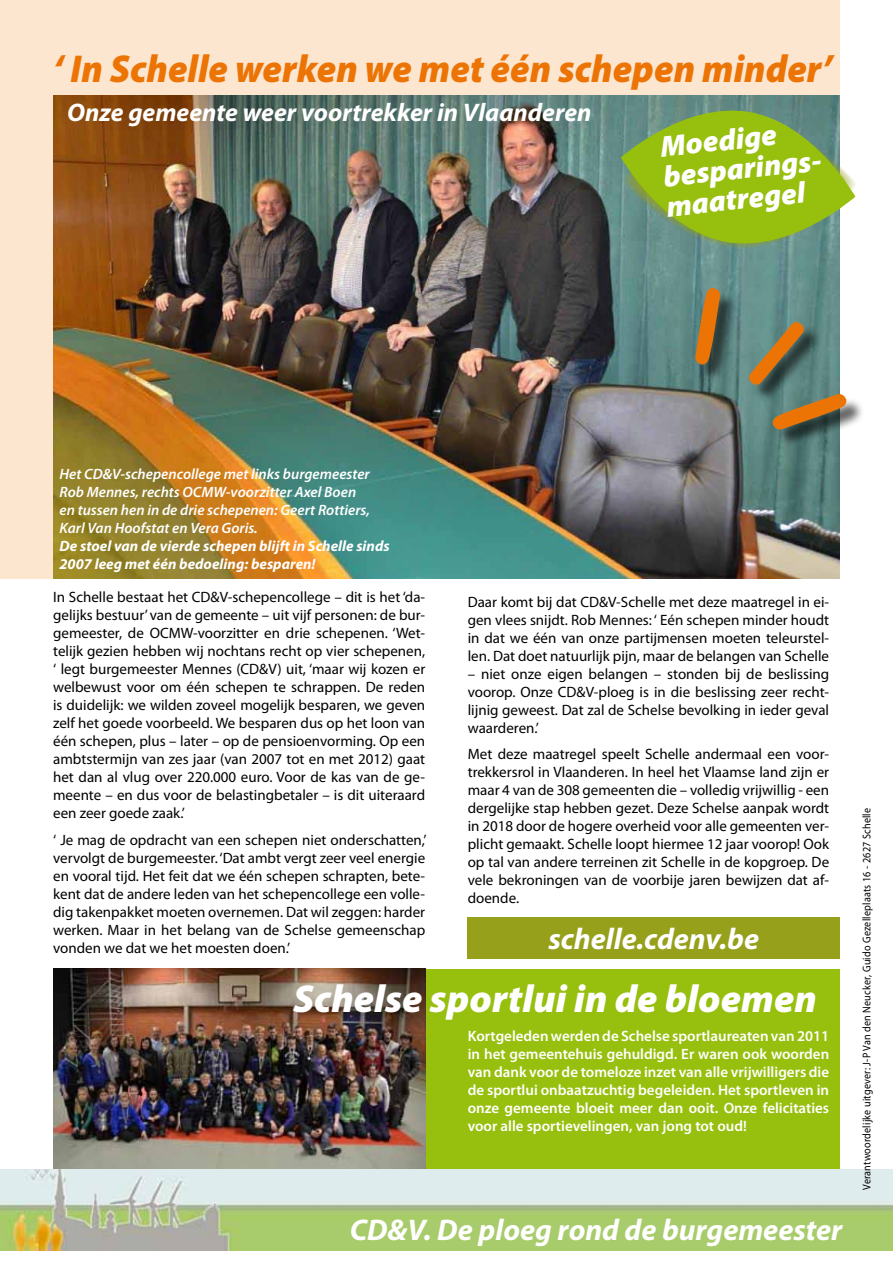
<style>
.page{position:relative;width:893px;height:1263px;background:#fff}
.page>*{position:absolute;margin:0;border:0;box-sizing:border-box;transform-origin:0 0}
.t1{font:italic 900 39px "Myriad Pro";color:#ec7405;scale:.96 1}
.t2{font:italic 900 39px "Myriad Pro";color:#fff}
.t3{font:italic 700 30px "Myriad Pro";color:#fff}
.t4{font:italic 900 30px/30px "Myriad Pro";color:#fff}
.t5{font:italic 700 25.5px "Myriad Pro";color:#fff}
.t6{font:15px/18px "Myriad Pro";color:#000;text-align:justify}
.t7{font:600 15px/18px "Myriad Pro";color:#fff;text-align:justify}
.t8{font:italic 600 15px/18px "Myriad Pro";color:#fff}
.t9{font:italic 700 15px/18px "Myriad Pro";color:#fff}
.t10{font:11.25px "Myriad Pro";letter-spacing:.02em;color:#000;scale:.9 1}
</style>
<div class="page">
<div style="left:53px;top:969px;width:787px;height:241px;background:#97bf0d"></div>
<img style="left:53px;top:969px;width:372px;height:200px">
<div style="left:0;top:0;width:840px;height:578px;background:#fde6d0"></div>
<img style="left:53px;top:96px;width:787px;height:482px">
<svg style="left:621px;top:101px;width:235px;height:152px"></svg>
<div style="left:698px;top:291px;width:166px;height:157px;background:#000;opacity:.6"></div>
<svg style="left:695px;top:287px;width:152px;height:143px"></svg>
<img style="left:0;top:1169px;width:893px;height:82px">
<div style="left:468px;top:917px;width:372px;height:42px;background:#97a01b"></div>
<h1 class="t1" style="left:53px;top:43px;width:813px">‘ In Schelle werken we met één schepen minder’</h1>
<h3 class="t5" style="left:67px;top:96px;width:526px">Onze gemeente weer voortrekker in Vlaanderen</h3>
<h2 class="t4" style="left:659px;top:131px;width:165px;rotate:-6deg">Moedige besparings&shy;maatregel</h2>
<p class="t8" style="left:60px;top:465px;width:312px">Het CD&amp;V-schepencollege met links burgemeester Rob Mennes, rechts OCMW-voorzitter Axel Boen en tussen hen in de drie schepenen: Geert Rottiers, Karl Van Hoofstat en Vera Goris.</p>
<p class="t9" style="left:60px;top:536px;width:332px">De stoel van de vierde schepen blijft in Schelle sinds<br>2007 leeg met één bedoeling: besparen!</p>
<p class="t6" style="left:53px;top:588px;width:374px">In Schelle bestaat het CD&amp;V-schepencollege – dit is het ‘da&shy;gelijks bestuur’ van de gemeente – uit vijf personen: de bur&shy;gemeester, de OCMW-voorzitter en drie schepenen. ‘Wet&shy;telijk gezien hebben wij nochtans recht op vier schepenen, ‘ legt burgemeester Mennes (CD&amp;V) uit, ‘maar wij kozen er welbewust voor om één schepen te schrappen. De reden is duidelijk: we wilden zoveel mogelijk besparen, we geven zelf het goede voorbeeld. We besparen dus op het loon van één schepen, plus – later – op de pensioenvorming. Op een ambtstermijn van zes jaar (van 2007 tot en met 2012) gaat het dan al vlug over 220.000 euro. Voor de kas van de ge&shy;meente – en dus voor de belastingbetaler – is dit uiteraard een zeer goede zaak.’</p>
<p class="t6" style="left:53px;top:831px;width:375px">‘ Je mag de opdracht van een schepen niet onderschatten,’ vervolgt de burgemeester. ‘Dat ambt vergt zeer veel energie en vooral tijd. Het feit dat we één schepen schrapten, bete&shy;kent dat de andere leden van het schepencollege een volle&shy;dig takenpakket moeten overnemen. Dat wil zeggen: harder werken. Maar in het belang van de Schelse gemeenschap vonden we dat we het moesten doen.’</p>
<p class="t6" style="left:468px;top:592px;width:363px">Daar komt bij dat CD&amp;V-Schelle met deze maatregel in ei&shy;gen vlees snijdt. Rob Mennes: ‘ Eén schepen minder houdt in dat we één van onze partijmensen moeten teleurstel&shy;len. Dat doet natuurlijk pijn, maar de belangen van Schelle</p>
<p class="t6" style="left:468px;top:664px;width:363px">– niet onze eigen belangen – stonden bij de beslissing voorop. Onze CD&amp;V-ploeg is in die beslissing zeer recht&shy;lijnig geweest. Dat zal de Schelse bevolking in ieder geval waarderen.’</p>
<p class="t6" style="left:468px;top:745px;width:363px">Met deze maatregel speelt Schelle andermaal een voor&shy;trekkersrol in Vlaanderen. In heel het Vlaamse land zijn er maar 4 van de 308 gemeenten die – volledig vrijwillig - een dergelijke stap hebben gezet. Deze Schelse aanpak wordt in 2018 door de hogere overheid voor alle gemeenten ver&shy;plicht gemaakt. Schelle loopt hiermee 12 jaar voorop! Ook op tal van andere terreinen zit Schelle in de kopgroep. De vele bekroningen van de voorbije jaren bewijzen dat af&shy;doende.</p>
<h2 class="t3" style="left:548px;top:920px;width:212px">schelle.cdenv.be</h2>
<h1 class="t2" style="left:293px;top:972px;width:525px">Schelse sportlui in de bloemen</h1>
<p class="t7" style="left:468px;top:1027px;width:363px">Kortgeleden werden de Schelse sportlaureaten van 2011 in het gemeentehuis gehuldigd. Er waren ook woorden van dank voor de tomeloze inzet van alle vrijwilligers die de sportlui onbaatzuchtig begeleiden. Het sportleven in onze gemeente bloeit meer dan ooit. Onze felicitaties voor alle sportievelingen, van jong tot oud!</p>
<h2 class="t3" style="left:350px;top:1210px;width:494px">CD&amp;V. De ploeg rond de burgemeester</h2>
<p class="t10" style="left:860px;top:1190px;width:426px;rotate:-90deg">Verantwoordelijke uitgever: J-P Van den Neucker, Guido Gezelleplaats 16 - 2627 Schelle</p>
</div>
